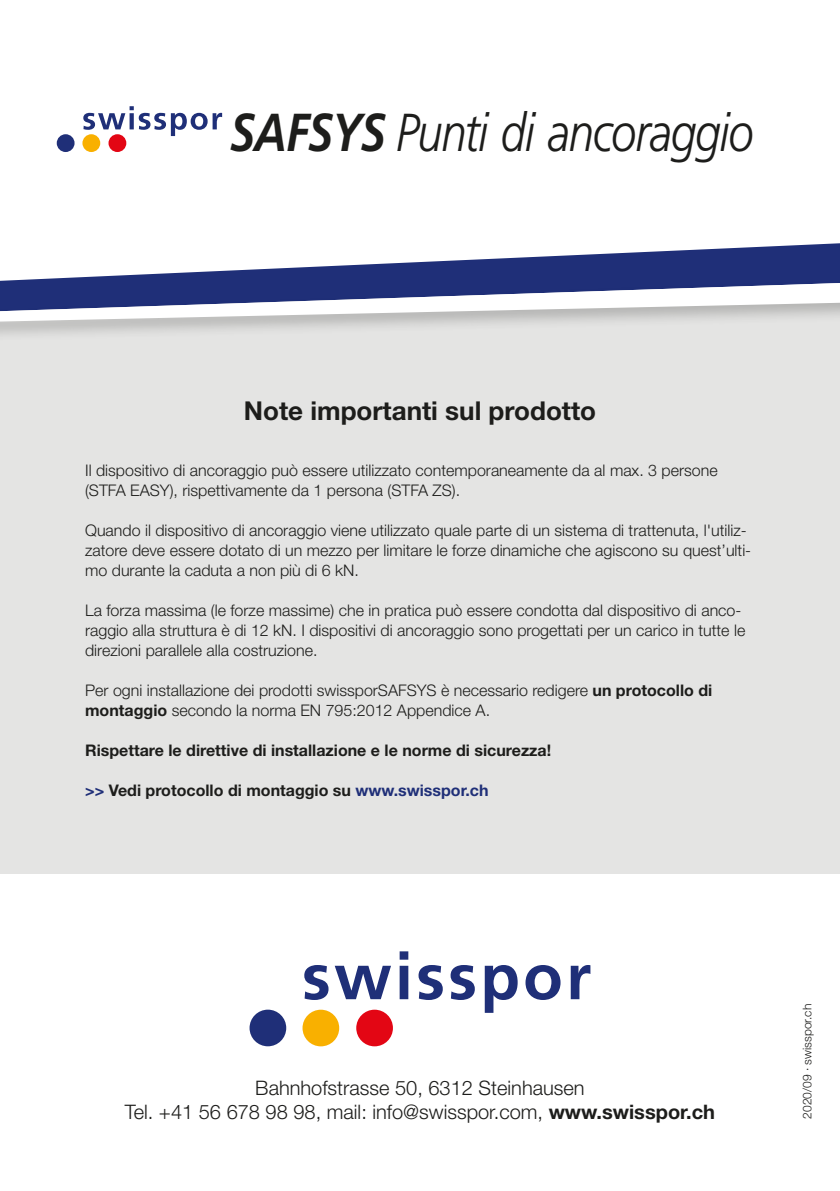
<style>
.page{position:relative;width:840px;height:1191px;background:#fff}
.page>*{position:absolute;margin:0;border:0;box-sizing:border-box;transform-origin:0 0}
.t1{font:italic 300 53.4px "Frutiger LT Std";letter-spacing:-.025em;color:#1d1d1b;scale:.85 1}
.t2{font:700 26px "Helvetica Neue LT Std";color:#1d1d1b}
.t3{font:300 20px/24px "Helvetica Neue LT Std";color:#1d1d1b;text-align:center}
.t4{font:300 16px/20px "Helvetica Neue LT Std";color:#1d1d1b}
.t5{font:700 16px "Helvetica Neue LT Std";color:#1d1d1b}
.t6{font:300 12px "Helvetica Neue LT Std";color:#1d1d1b}
.s1{font-weight:700}
.s2{color:#1f2f78}
</style>
<div class="page">
<div style="left:0;top:221px;width:839px;height:652px;background:#e4e4e3"></div>
<div style="left:0;top:0;width:839px;height:297px;background:#fff"></div>
<svg style="left:64px;top:243px;width:775px;height:35px"></svg>
<div style="left:0;top:278px;width:839px;height:64px;background:#1d1d1b;opacity:.25"></div>
<svg style="left:0;top:282px;width:839px;height:40px;background:#9da3be"></svg>
<svg style="left:304px;top:965px;width:24px;height:35px"></svg>
<svg style="left:334px;top:965px;width:57px;height:34px"></svg>
<svg style="left:399px;top:951px;width:9px;height:48px"></svg>
<svg style="left:418px;top:965px;width:24px;height:35px"></svg>
<svg style="left:450px;top:965px;width:24px;height:35px"></svg>
<svg style="left:484px;top:965px;width:33px;height:47px"></svg>
<svg style="left:525px;top:965px;width:35px;height:35px"></svg>
<svg style="left:570px;top:965px;width:20px;height:34px"></svg>
<div style="left:249px;top:1009px;width:37px;height:37px;background:#1f2f78;border-radius:50%"></div>
<div style="left:302px;top:1009px;width:37px;height:37px;background:#f9b000;border-radius:50%"></div>
<div style="left:356px;top:1009px;width:37px;height:37px;background:#e30614;border-radius:50%"></div>
<svg style="left:83px;top:106px;width:139px;height:30px"></svg>
<div style="left:57px;top:134px;width:17px;height:18px;background:#1f2f78;border-radius:50%"></div>
<div style="left:82px;top:134px;width:18px;height:18px;background:#f9b000;border-radius:50%"></div>
<div style="left:108px;top:134px;width:18px;height:18px;background:#e30614;border-radius:50%"></div>
<h1 class="t1" style="left:230px;top:102px;width:617px"><span class="s1">SAFSYS</span> Punti di ancoraggio</h1>
<h2 class="t2" style="left:244px;top:395px;width:353px">Note importanti sul prodotto</h2>
<p class="t4" style="left:85px;top:460px;width:633px">Il dispositivo di ancoraggio può essere utilizzato contemporaneamente da al max. 3 persone (STFA EASY), rispettivamente da 1 persona (STFA ZS).</p>
<p class="t4" style="left:85px;top:520px;width:667px">Quando il dispositivo di ancoraggio viene utilizzato quale parte di un sistema di trattenuta, l'utiliz&shy;zatore deve essere dotato di un mezzo per limitare le forze dinamiche che agiscono su quest’ulti&shy;mo durante la caduta a non più di 6 kN.</p>
<p class="t4" style="left:85px;top:600px;width:661px">La forza massima (le forze massime) che in pratica può essere condotta dal dispositivo di anco&shy;raggio alla struttura è di 12 kN. I dispositivi di ancoraggio sono progettati per un carico in tutte le direzioni parallele alla costruzione.</p>
<p class="t4" style="left:85px;top:680px;width:628px">Per ogni installazione dei prodotti swissporSAFSYS è necessario redigere <span class="s1">un protocollo di montaggio</span> secondo la norma EN 795:2012 Appendice A.</p>
<p class="t5" style="left:85px;top:740px;width:467px">Rispettare le direttive di installazione e le norme di sicurezza!</p>
<p class="t5" style="left:85px;top:780px;width:405px"><span class="s2">&gt;&gt;</span> Vedi protocollo di montaggio su <span class="s2">www.swisspor.ch</span></p>
<p class="t3" style="left:125px;top:1075px;width:591px">Bahnhofstrasse 50, 6312 Steinhausen<br>Tel. +41 56 678 98 98, mail: info@swisspor.com, <span class="s1">www.swisspor.ch</span></p>
<p class="t6" style="left:799px;top:1118px;width:116px;rotate:-90deg">2020/09 · swisspor.ch</p>
</div>
